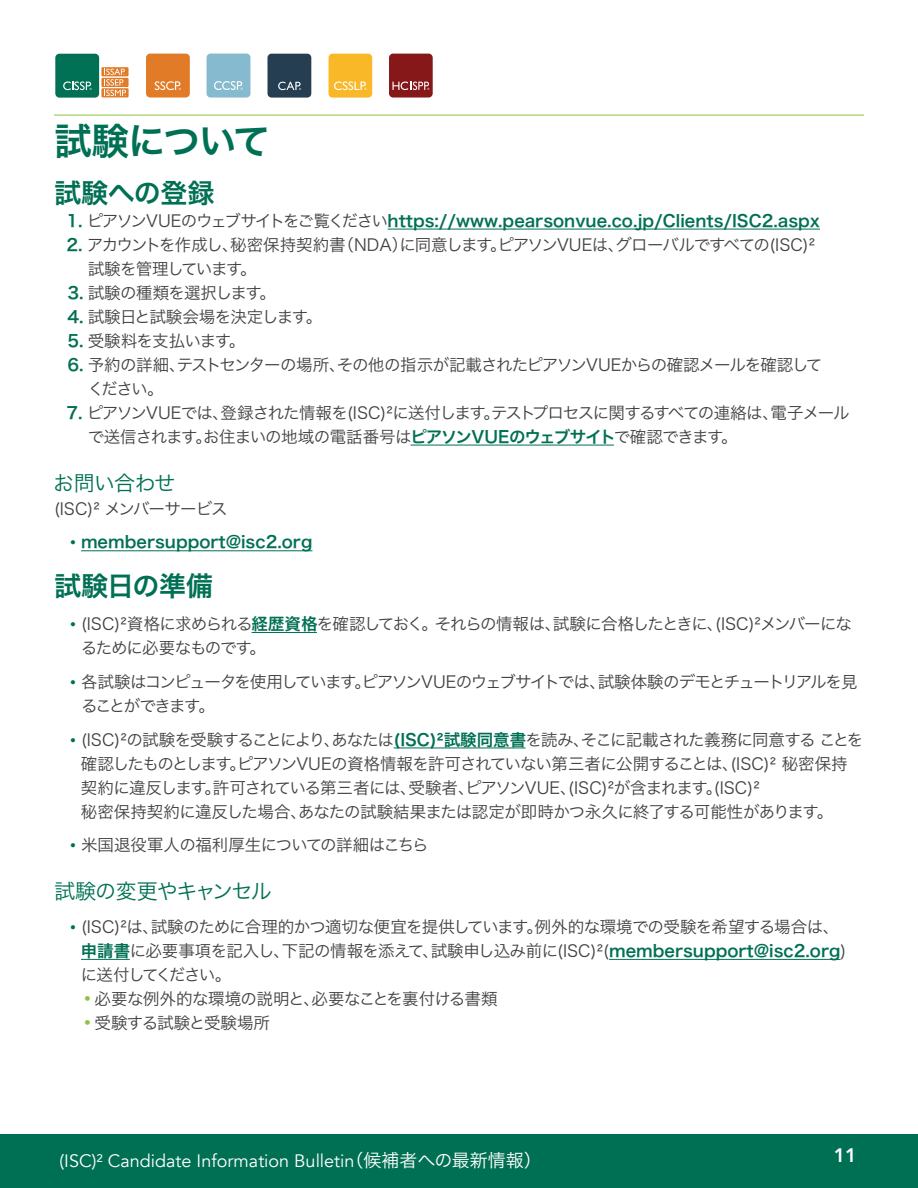
<style>
.page{position:relative;width:918px;height:1188px;background:#fff}
.page>*{position:absolute;margin:0;border:0;box-sizing:border-box;transform-origin:0 0}
.t1{font:37.5px "Hira Kaku Pro W6";letter-spacing:-.05em;color:#007054}
.t2{font:27px "Hira Kaku Pro W6";letter-spacing:-.015em;color:#007054}
.t3{font:21px "Hira Kaku Pro W3";letter-spacing:-.055em;color:#007054}
.t4{font:21px "Hira Kaku Pro W3";letter-spacing:-.035em;color:#007054}
.t5{font:800 19.5px "Avenir";color:#fff}
.t6{font:18px "Avenir";color:#fff}
.t7{font:16.5px/24px "Hira Kaku Pro W3";letter-spacing:-.05em;color:#414042}
.t8{font:16.5px/24px "Hira Kaku Pro W3";letter-spacing:-.03em;color:#414042}
.t9{font:16.5px "Hira Kaku Pro W6";color:#007054}
.t10{font:16.5px/24px "Hira Kaku Pro W3";letter-spacing:-.085em;color:#414042}
.t11{font:16.5px "Hira Kaku Pro W3";letter-spacing:-.02em;color:#414042}
.s1{font-family:"Hira Kaku Pro W3";color:#414042}
.s2{font-family:"Hira Kaku Pro W6";color:#007054}
.s3{font-size:21px}
.s4{font-family:"Hira Kaku Pro W6";font-size:21px;color:#007054}
.s5{font-family:"Hira Kaku Pro W6";font-size:24px;color:#8dc440}
.s6{font-family:"Hira Kaku Pro W3"}
</style>
<div class="page">
<div style="left:146px;top:54px;width:44px;height:44px;background:#e17b27;border-radius:4px"></div>
<svg style="left:155px;top:81px;width:26px;height:9px"></svg>
<div style="left:207px;top:54px;width:43px;height:44px;background:#86bace;border-radius:4px"></div>
<svg style="left:214px;top:81px;width:29px;height:9px"></svg>
<div style="left:268px;top:54px;width:43px;height:44px;background:#253e51;border-radius:4px"></div>
<svg style="left:278px;top:82px;width:23px;height:8px"></svg>
<div style="left:329px;top:54px;width:43px;height:44px;background:#f9b828;border-radius:4px"></div>
<svg style="left:334px;top:81px;width:33px;height:9px"></svg>
<div style="left:389px;top:54px;width:44px;height:44px;background:#86181a;border-radius:4px"></div>
<svg style="left:392px;top:82px;width:37px;height:8px"></svg>
<div style="left:55px;top:54px;width:44px;height:44px;background:#007155;border-radius:4px"></div>
<svg style="left:63px;top:81px;width:29px;height:9px"></svg>
<svg style="left:101px;top:67px;width:28px;height:9px"></svg>
<div style="left:101px;top:78px;width:28px;height:9px;background:#e17b27"></div>
<div style="left:101px;top:88px;width:28px;height:9px;background:#e17b27"></div>
<svg style="left:104px;top:69px;width:22px;height:27px"></svg>
<hr style="left:54px;top:115px;width:810px;height:1px;background:#8dc440">
<div style="left:0;top:1134px;width:918px;height:54px;background:#007054"></div>
<hr style="left:388px;top:229px;width:432px;height:1px;background:#007054">
<hr style="left:411px;top:445px;width:203px;height:1px;background:#007054">
<hr style="left:81px;top:550px;width:232px;height:1px;background:#007054">
<hr style="left:252px;top:632px;width:65px;height:1px;background:#007054">
<hr style="left:394px;top:748px;width:132px;height:1px;background:#007054">
<hr style="left:81px;top:959px;width:49px;height:1px;background:#007054">
<hr style="left:609px;top:959px;width:232px;height:1px;background:#007054">
<h1 class="t1" style="left:54px;top:107px;width:218px">試験について</h1>
<h2 class="t2" style="left:54px;top:168px;width:162px">試験への登録</h2>
<p class="t9" style="left:66px;top:206px;width:755px">1. <span class="s1">ピアソンVUEのウェブサイトをご覧ください</span>https://www.pearsonvue.co.jp/Clients/ISC2.aspx</p>
<p class="t7" style="left:88px;top:231px;width:729px;text-indent:-21px"><span class="s2">2.</span> アカウントを作成し、秘密保持契約書（NDA）に同意します。ピアソンVUEは、グローバルですべての(ISC)²試験を管理しています。</p>
<p class="t7" style="left:67px;top:279px;width:210px"><span class="s2">3.</span> 試験の種類を選択します。</p>
<p class="t7" style="left:67px;top:303px;width:256px"><span class="s2">4.</span> 試験日と試験会場を決定します。</p>
<p class="t7" style="left:67px;top:327px;width:179px"><span class="s2">5.</span> 受験料を支払います。</p>
<p class="t7" style="left:88px;top:351px;width:736px;text-indent:-20px"><span class="s2">6.</span> 予約の詳細、テストセンターの場所、その他の指示が記載されたピアソンVUEからの確認メールを確認してください。</p>
<p class="t7" style="left:88px;top:399px;width:763px;text-indent:-21px"><span class="s2">7.</span> ピアソンVUEでは、登録された情報を(ISC)²に送付します。テストプロセスに関するすべての連絡は、電子メールで送信されます。お住まいの地域の電話番号は<span class="s2">ピアソンVUEのウェブサイト</span>で確認できます。</p>
<p class="t4" style="left:53px;top:464px;width:124px">お問い合わせ</p>
<p class="t7" style="left:54px;top:495px;width:175px">(ISC)² メンバーサービス</p>
<p class="t9" style="left:68px;top:527px;width:247px"><span class="s3">•</span>membersupport@isc2.org</p>
<h2 class="t2" style="left:54px;top:562px;width:161px">試験日の準備</h2>
<p class="t7" style="left:81px;top:611px;width:772px;text-indent:-14px"><span class="s4">•</span> (ISC)²資格に求められる<span class="s2">経歴資格</span>を確認しておく。それらの情報は、試験に合格したときに、(ISC)²メンバーになるために必要なものです。</p>
<p class="t10" style="left:81px;top:668px;width:778px;text-indent:-14px"><span class="s4">•</span> 各試験はコンピュータを使用しています。ピアソンVUEのウェブサイトでは、試験体験のデモとチュートリアルを見ることができます。</p>
<p class="t7" style="left:81px;top:726px;width:784px;text-indent:-13px"><span class="s4">•</span> (ISC)²の試験を受験することにより、あなたは<span class="s2">(ISC)²試験同意書</span>を読み、そこに記載された義務に同意することを確認したものとします。ピアソンVUEの資格情報を許可されていない第三者に公開することは、(ISC)² 秘密保持契約に違反します。許可されている第三者には、受験者、ピアソンVUE、(ISC)²が含まれます。(ISC)²<br>秘密保持契約に違反した場合、あなたの試験結果または認定が即時かつ永久に終了する可能性があります。</p>
<p class="t8" style="left:68px;top:832px;width:363px"><span class="s4">•</span> 米国退役軍人の福利厚生についての詳細はこちら</p>
<p class="t3" style="left:54px;top:873px;width:219px">試験の変更やキャンセル</p>
<p class="t8" style="left:81px;top:914px;width:767px;text-indent:-13px"><span class="s4">•</span> (ISC)²は、試験のために合理的かつ適切な便宜を提供しています。例外的な環境での受験を希望する場合は、<span class="s2">申請書</span>に必要事項を記入し、下記の情報を添えて、試験申し込み前に(ISC)²(<span class="s2">membersupport@isc2.org</span>)に送付してください。</p>
<p class="t8" style="left:81px;top:986px;width:418px"><span class="s5">•</span>必要な例外的な環境の説明と、必要なことを裏付ける書類</p>
<p class="t11" style="left:81px;top:1008px;width:191px"><span class="s5">•</span>受験する試験と受験場所</p>
<p class="t6" style="left:60px;top:1150px;width:484px">(ISC)² Candidate Information Bulletin<span class="s6">（候補者への最新情報）</span></p>
<p class="t5" style="left:834px;top:1140px;width:25px">11</p>
</div>
